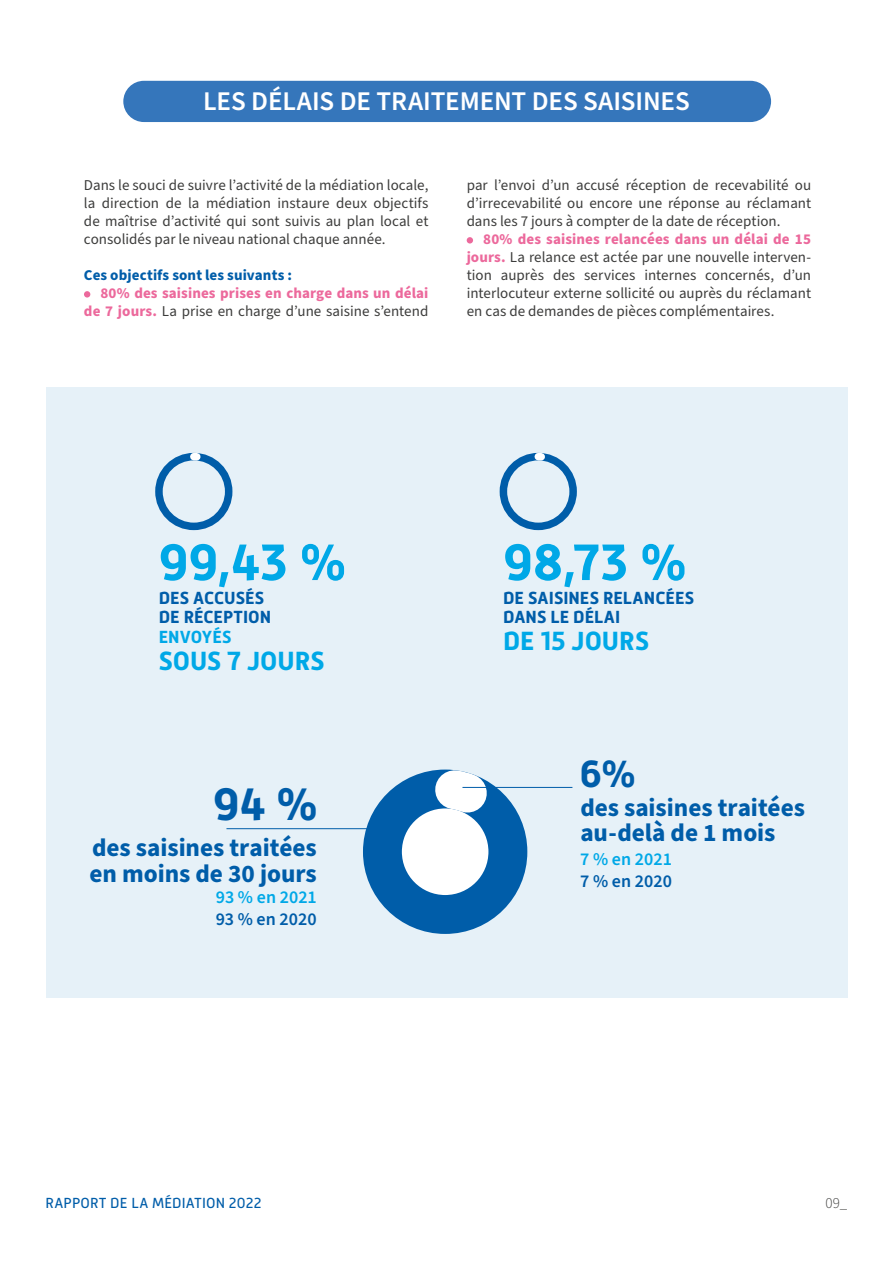
<style>
.page{position:relative;width:893px;height:1263px;background:#fff}
.page>*{position:absolute;margin:0;border:0;box-sizing:border-box;transform-origin:0 0}
.t1{font:700 52.5px "Mic 32 New";letter-spacing:.005em;color:#00a8e7}
.t2{font:700 46.65px "Mic 32 New";color:#005da9}
.t3{font:700 38.85px "Mic 32 New";color:#005da9}
.t4{font:600 27px "Source Sans Pro";letter-spacing:-.005em;color:#fff}
.t5{font:700 27px "Mic 32 New";color:#00a8e7}
.t6{font:700 25.2px/25.2px "Source Sans Pro";color:#005da9}
.t7{font:700 18px/19.5px "Mic 32 New";color:#005da9}
.t8{font:600 18px "Source Sans Pro";color:#00a8e7}
.t9{font:600 18px "Source Sans Pro";letter-spacing:.005em;color:#005da9}
.t10{font:700 18px "Mic 32 New";color:#00a8e7}
.t11{font:15px/18px "Source Sans Pro";color:#3c3c3b;text-align:justify}
.t12{font:700 15px/18px "Source Sans Pro";letter-spacing:.005em;color:#ec699c;text-align:right}
.t13{font:700 15px "Source Sans Pro";letter-spacing:.005em;color:#005da9}
.t14{font:15px "Mic 32 New";letter-spacing:.01em;color:#005da9}
.t15{font:300 15px "Source Sans Pro";color:#3c3c3b}
.s1{font-weight:400;color:#3c3c3b}
.s2{font-weight:700;color:#ec699c}
</style>
<div class="page">
<div style="left:123px;top:81px;width:648px;height:41px;background:#3576bb;border-radius:21px"></div>
<svg style="left:84px;top:291px;width:6px;height:6px"></svg>
<svg style="left:467px;top:237px;width:6px;height:6px"></svg>
<div style="left:45px;top:387px;width:802px;height:610px;background:#e6f1f8"></div>
<svg style="left:382px;top:789px;width:126px;height:125px;fill:#fff"></svg>
<div style="left:363px;top:769px;width:164px;height:165px;border:39px solid #005da9;border-radius:50%"></div>
<hr style="left:226px;top:828px;width:150px;height:1px;background:#005da9">
<svg style="left:410px;top:769px;width:108px;height:74px"></svg>
<hr style="left:462px;top:787px;width:110px;height:1px;background:#005da9">
<div style="left:155px;top:453px;width:77px;height:77px;border:8px solid #005da9;border-radius:50%"></div>
<svg style="left:186px;top:452px;width:19px;height:12px"></svg>
<div style="left:500px;top:453px;width:77px;height:77px;border:8px solid #005da9;border-radius:50%"></div>
<svg style="left:531px;top:452px;width:18px;height:11px"></svg>
<h3 class="t4" style="left:203px;top:83px;width:488px">LES DÉLAIS DE TRAITEMENT DES SAISINES</h3>
<p class="t11" style="left:84px;top:176px;width:346px">Dans le souci de suivre l’activité de la médiation locale, la direction de la médiation instaure deux objectifs de maîtrise d’activité qui sont suivis au plan local et consolidés par le niveau national chaque année.</p>
<p class="t13" style="left:84px;top:264px;width:210px">Ces objectifs sont les suivants :</p>
<p class="t12" style="left:84px;top:284px;width:346px">80% des saisines prises en charge dans un délai de 7 jours. <span class="s1">La prise en charge d’une saisine s’entend</span></p>
<p class="t11" style="left:467px;top:176px;width:346px">par l’envoi d’un accusé réception de recevabilité ou d’irrecevabilité ou encore une réponse au réclamant dans les 7 jours à compter de la date de réception.</p>
<p class="t11" style="left:467px;top:230px;width:346px;text-indent:16px"><span class="s2">80% des saisines relancées dans un délai de 15 jours.</span> La relance est actée par une nouvelle interven&shy;tion auprès des services internes concernés, d’un interlocuteur externe sollicité ou auprès du réclamant en cas de demandes de pièces complémentaires.</p>
<h1 class="t1" style="left:159px;top:532px;width:189px">99,43 %</h1>
<p class="t7" style="left:159px;top:588px;width:114px">DES ACCUSÉS<br>DE RÉCEPTION</p>
<p class="t10" style="left:159px;top:626px;width:74px">ENVOYÉS</p>
<h3 class="t5" style="left:159px;top:645px;width:167px">SOUS 7 JOURS</h3>
<h2 class="t2" style="left:213px;top:777px;width:107px">94 %</h2>
<h3 class="t6" style="left:89px;top:836px;width:229px">des saisines traitées en moins de 30 jours</h3>
<p class="t8" style="left:216px;top:885px;width:102px">93 % en 2021</p>
<p class="t9" style="left:216px;top:907px;width:103px">93 % en 2020</p>
<h1 class="t1" style="left:503px;top:532px;width:185px">98,73 %</h1>
<p class="t7" style="left:503px;top:588px;width:193px">DE SAISINES RELANCÉES<br>DANS LE DÉLAI</p>
<h3 class="t5" style="left:503px;top:626px;width:147px">DE 15 JOURS</h3>
<h3 class="t3" style="left:580px;top:752px;width:58px">6%</h3>
<h3 class="t6" style="left:580px;top:795px;width:226px">des saisines traitées au-delà de 1 mois</h3>
<p class="t8" style="left:580px;top:847px;width:93px">7 % en 2021</p>
<p class="t9" style="left:580px;top:869px;width:93px">7 % en 2020</p>
<p class="t14" style="left:45px;top:1194px;width:218px">RAPPORT DE LA MÉDIATION 2022</p>
<p class="t15" style="left:825px;top:1193px;width:23px">09_</p>
</div>
